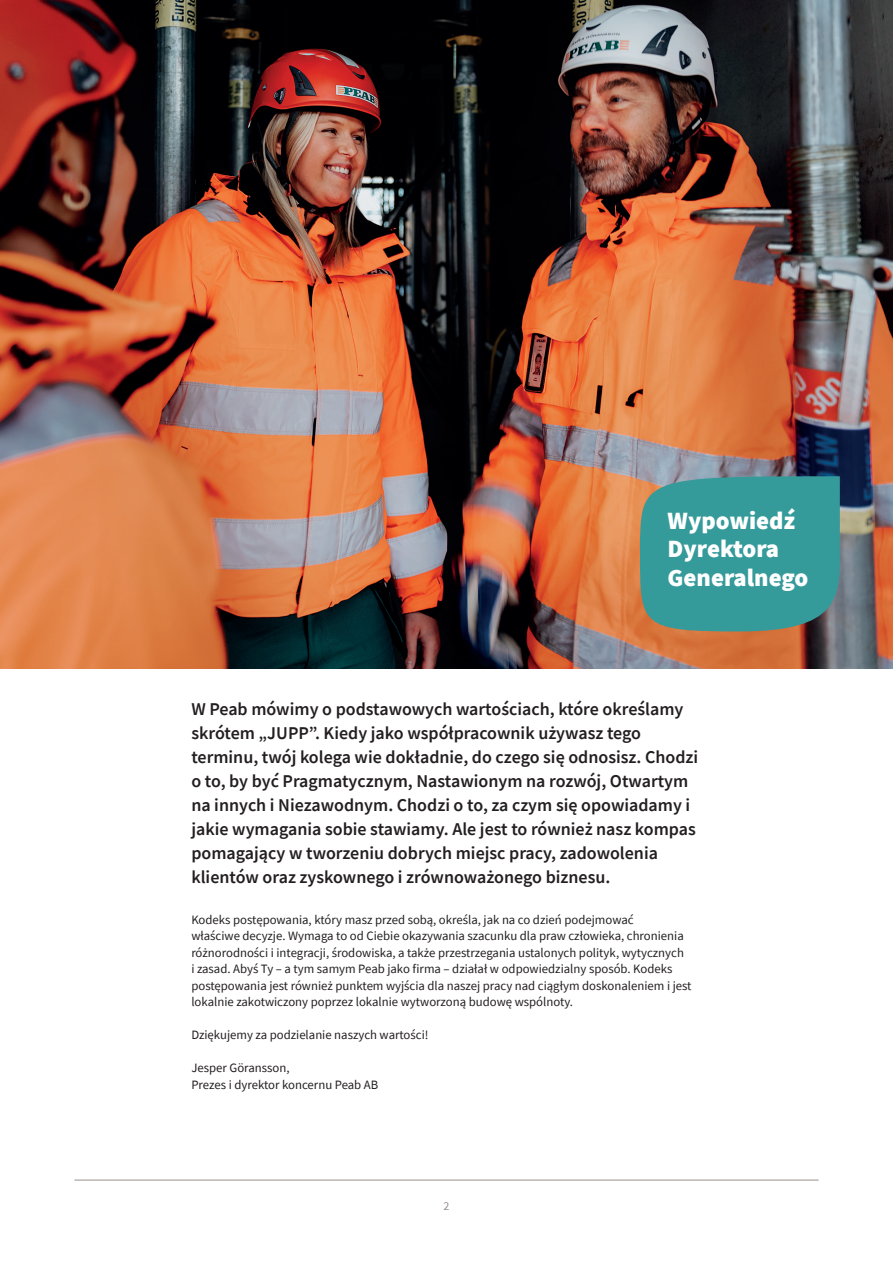
<style>
.page{position:relative;width:893px;height:1263px;background:#fff}
.page>*{position:absolute;margin:0;border:0;box-sizing:border-box;transform-origin:0 0}
.t1{font:900 24.75px/28.5px "Source Sans Pro";color:#fff}
.t2{font:600 18px/24px "Source Sans Pro";color:#231f20}
.t3{font:12.75px/16.5px "Source Sans Pro";color:#231f20}
.t4{font:12px "Source Sans Pro";color:#97908c}
</style>
<div class="page">
<img style="left:0;top:0;width:893px;height:669px">
<svg style="left:640px;top:476px;width:200px;height:155px;background:#3c9796"></svg>
<hr style="left:74px;top:1180px;width:745px;height:1px;background:#97908c">
<h1 class="t1" style="left:668px;top:506px;width:142px">Wypowiedź<br>Dyrektora<br>Generalnego</h1>
<p class="t2" style="left:191px;top:697px;width:508px">W Peab mówimy o podstawowych wartościach, które określamy skrótem „JUPP”. Kiedy jako współpracownik używasz tego terminu, twój kolega wie dokładnie, do czego się odnosisz. Chodzi o to, by być Pragmatycznym, Nastawionym na rozwój, Otwartym na innych i Niezawodnym. Chodzi o to, za czym się opowiadamy i jakie wymagania sobie stawiamy. Ale jest to również nasz kompas pomagający w tworzeniu dobrych miejsc pracy, zadowolenia klientów oraz zyskownego i zrównoważonego biznesu.</p>
<p class="t3" style="left:191px;top:911px;width:502px">Kodeks postępowania, który masz przed sobą, określa, jak na co dzień podejmować<br>właściwe decyzje. Wymaga to od Ciebie okazywania szacunku dla praw człowieka, chronienia różnorodności i integracji, środowiska, a także przestrzegania ustalonych polityk, wytycznych<br>i zasad. Abyś Ty – a tym samym Peab jako firma – działał w odpowiedzialny sposób. Kodeks postępowania jest również punktem wyjścia dla naszej pracy nad ciągłym doskonaleniem i jest lokalnie zakotwiczony poprzez lokalnie wytworzoną budowę wspólnoty.</p>
<p class="t3" style="left:191px;top:1026px;width:239px">Dziękujemy za podzielanie naszych wartości!</p>
<p class="t3" style="left:191px;top:1059px;width:188px">Jesper Göransson,<br>Prezes i dyrektor koncernu Peab AB</p>
<p class="t4" style="left:443px;top:1199px;width:7px">2</p>
</div>
